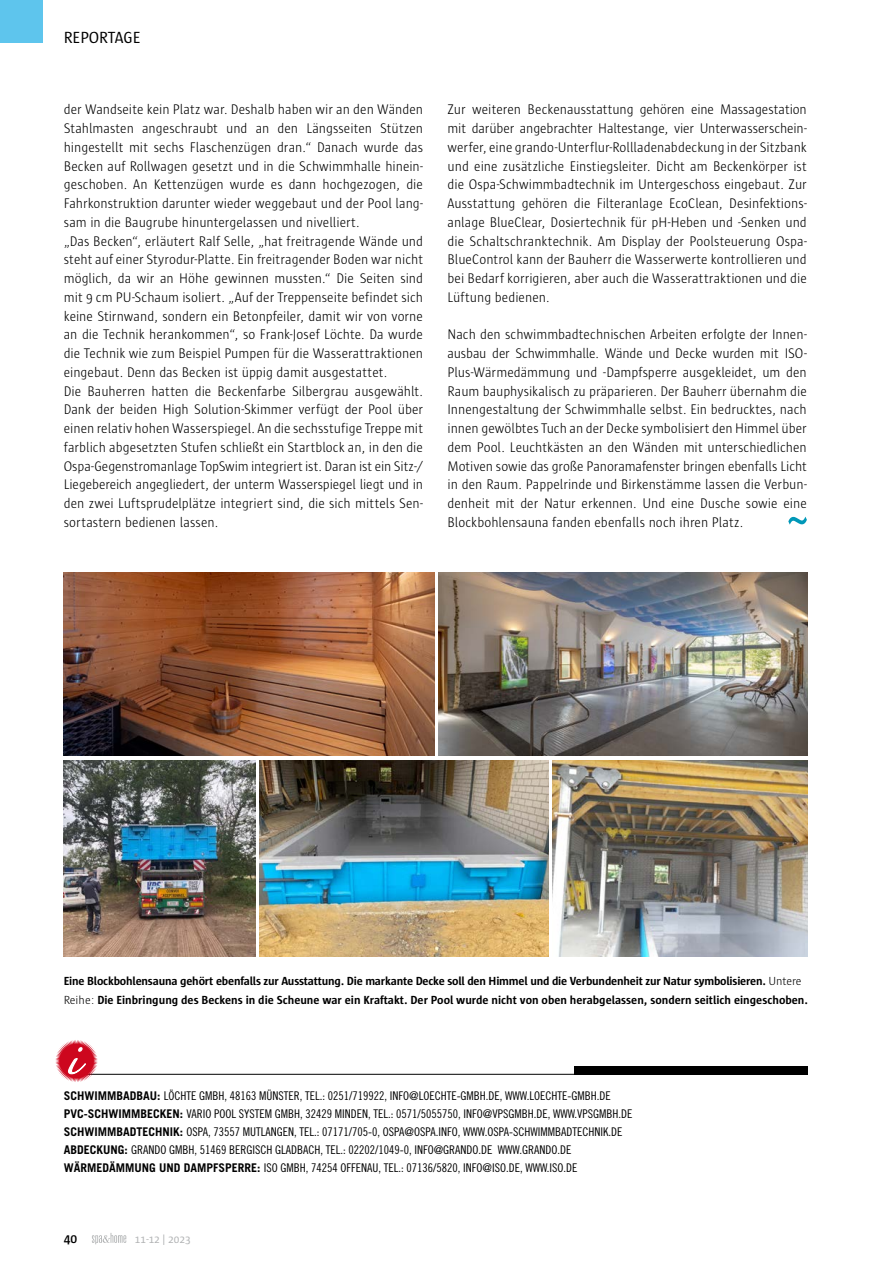
<style>
.page{position:relative;width:893px;height:1263px;background:#fff}
.page>*{position:absolute;margin:0;border:0;box-sizing:border-box;transform-origin:0 0}
.t1{font:16.5px "Sun";color:#000}
.t2{font:300 14.25px/18.8px "Sun";letter-spacing:-.005em;color:#000;text-align:justify;scale:.95 1}
.t3{font:600 13.5px "Sun";color:#000}
.t4{font:12px/18px "Trade Gothic Cond Eighteen";color:#000}
.t5{font:700 12px/18.8px "Sun";letter-spacing:-.015em;color:#000}
.t6{font:700 12px "Trade Gothic";color:#000}
.t7{font:11.25px "Sun";color:#b1b3b4}
.s1{font-weight:300}
.s2{font-family:"Trade Gothic";font-weight:700}
.s3{font-family:"Trade Gothic Cond Eighteen";font-weight:400}
</style>
<div class="page">
<div style="left:0;top:0;width:43px;height:43px;background:#5ec5ed"></div>
<svg style="left:92px;top:1233px;width:34px;height:11px"></svg>
<svg style="left:788px;top:517px;width:19px;height:8px"></svg>
<hr style="left:79px;top:1074px;width:729px;height:1px;background:#000">
<svg style="left:55px;top:1040px;width:43px;height:42px"></svg>
<div style="left:574px;top:1066px;width:234px;height:8px;background:#000"></div>
<img style="left:64px;top:760px;width:191px;height:197px">
<img style="left:259px;top:760px;width:290px;height:197px">
<img style="left:553px;top:760px;width:255px;height:197px">
<img style="left:64px;top:572px;width:371px;height:184px">
<img style="left:438px;top:572px;width:370px;height:184px">
<p class="t1" style="left:64px;top:28px;width:78px">REPORTAGE</p>
<p class="t2" style="left:64px;top:100px;width:380px;text-align:left">der Wandseite kein Platz war. Deshalb haben wir an den Wänden Stahlmasten angeschraubt und an den Längsseiten Stützen hingestellt mit sechs Flaschenzügen dran.“ Danach wurde das Becken auf Rollwagen gesetzt und in die Schwimmhalle hinein&shy;geschoben. An Kettenzügen wurde es dann hochgezogen, die Fahrkonstruktion darunter wieder weggebaut und der Pool lang&shy;sam in die Baugrube hinuntergelassen und nivelliert.<br>„Das Becken“, erläutert Ralf Selle, „hat freitragende Wände und steht auf einer Styrodur-Platte. Ein freitragender Boden war nicht möglich, da wir an Höhe gewinnen mussten.“ Die Seiten sind mit 9 cm PU-Schaum isoliert. „Auf der Treppenseite befindet sich keine Stirnwand, sondern ein Betonpfeiler, damit wir von vorne an die Technik herankommen“, so Frank-Josef Löchte. Da wurde die Technik wie zum Beispiel Pumpen für die Wasserattraktionen eingebaut. Denn das Becken ist üppig damit ausgestattet.<br>Die Bauherren hatten die Beckenfarbe Silbergrau ausgewählt.<br>Dank der beiden H igh Solution-Skimmer verfügt der Pool über einen relativ hohen Wasserspiegel. An die sechsstufige Treppe mit farblich abgesetzten Stufen schließt ein Startblock an, in den die Ospa-Gegenstromanlage TopSwim integriert ist. Daran ist ein Sitz-/ Liegebereich angegliedert, der unterm Wasserspiegel liegt und in den zwei Luftsprudelplätze integriert sind, die sich mittels Sen&shy;sortastern bedienen lassen.</p>
<p class="t2" style="left:448px;top:100px;width:380px">Zur weiteren Beckenausstattung gehören eine Massagestation mit darüber angebrachter Haltestange, vier U nterwasserschein&shy;werfer, eine grando-U nterflur-Rollladenabdeckung in der Sitzbank und eine zusätzliche Einstiegsleiter. Dicht am Beckenkörper ist die Ospa-Schwimmbadtechnik im U ntergeschoss eingebaut. Zur Ausstattung gehören die Filteranlage EcoClean, Desinfektions&shy;anlage BlueClear, Dosiertechnik für pH-Heben und -Senken und die Schaltschranktechnik. Am Display der Poolsteuerung Ospa-BlueControl kann der Bauherr die Wasserwerte kontrollieren und bei Bedarf korrigieren, aber auch die Wasserattraktionen und die Lüftung bedienen.</p>
<p class="t2" style="left:448px;top:325px;width:380px">Nach den schwimmbadtechnischen Arbeiten erfolgte der Innen&shy;ausbau der Schwimmhalle. Wände und Decke wurden mit ISO-Plus-Wärmedämmung und -Dampfsperre ausgekleidet, um den Raum bauphysikalisch zu präparieren. Der Bauherr übernahm die Innengestaltung der Schwimmhalle selbst. Ein bedrucktes, nach innen gewölbtes Tuch an der Decke symbolisiert den H immel über dem Pool. Leuchtkästen an den Wänden mit unterschiedlichen Motiven sowie das große Panoramafenster bringen ebenfalls Licht in den Raum. Pappelrinde und Birkenstämme lassen die Verbun&shy;denheit mit der Natur erkennen. U nd eine Dusche sowie eine Blockbohlensauna fanden ebenfalls noch ihren Platz.</p>
<p class="t5" style="left:64px;top:972px;width:746px">Eine Blockbohlensauna gehört ebenfalls zur Ausstattung. Die markante Decke soll den Himmel und die Verbundenheit zur Natur symbolisieren. <span class="s1">U ntere<br>Reihe:</span> Die Einbringung des Beckens in die Scheune war ein Kraftakt. Der Pool wurde nicht von oben herabgelassen, sondern seitlich eingeschoben.</p>
<p class="t4" style="left:64px;top:1087px;width:564px"><span class="s2">SCHWIMMBADBAU:</span> LÖCHTE GMBH, 48163 MÜNSTER, TEL.: 0251/719922, INFO@LOECHTE-GMBH.DE, WWW.LOECHTE-GMBH.DE <span class="s2">PVC-SCHWIMMBECKEN:</span> VARIO POOL SYSTEM GMBH, 32429 MINDEN, TEL.: 0571/5055750, INFO@VPSGMBH.DE, WWW.VPSGMBH.DE <span class="s2">SCHWIMMBADTECHNIK:</span> OSPA, 73557 MUTLANGEN, TEL.: 07171/705-0, OSPA@OSPA.INFO, WWW.OSPA-SCHWIMMBADTECHNIK.DE <span class="s2">ABDECKUNG:</span> GRANDO GMBH, 51469 BERGISCH GLADBACH, TEL.: 02202/1049-0, INFO@GRANDO.DE WWW.GRANDO.DE</p>
<p class="t6" style="left:64px;top:1161px;width:283px">WÄRMEDÄMMUNG UND DAMPFSPERRE: <span class="s3">ISO GMBH, 74254 OFFE</span></p>
<p class="t4" style="left:361px;top:1159px;width:212px">NAU, TEL.: 07136/5820, INFO@ISO.DE, WWW.ISO.DE</p>
<p class="t3" style="left:64px;top:1231px;width:15px">40</p>
<p class="t7" style="left:135px;top:1233px;width:57px">11-12 | 2023</p>
</div>
